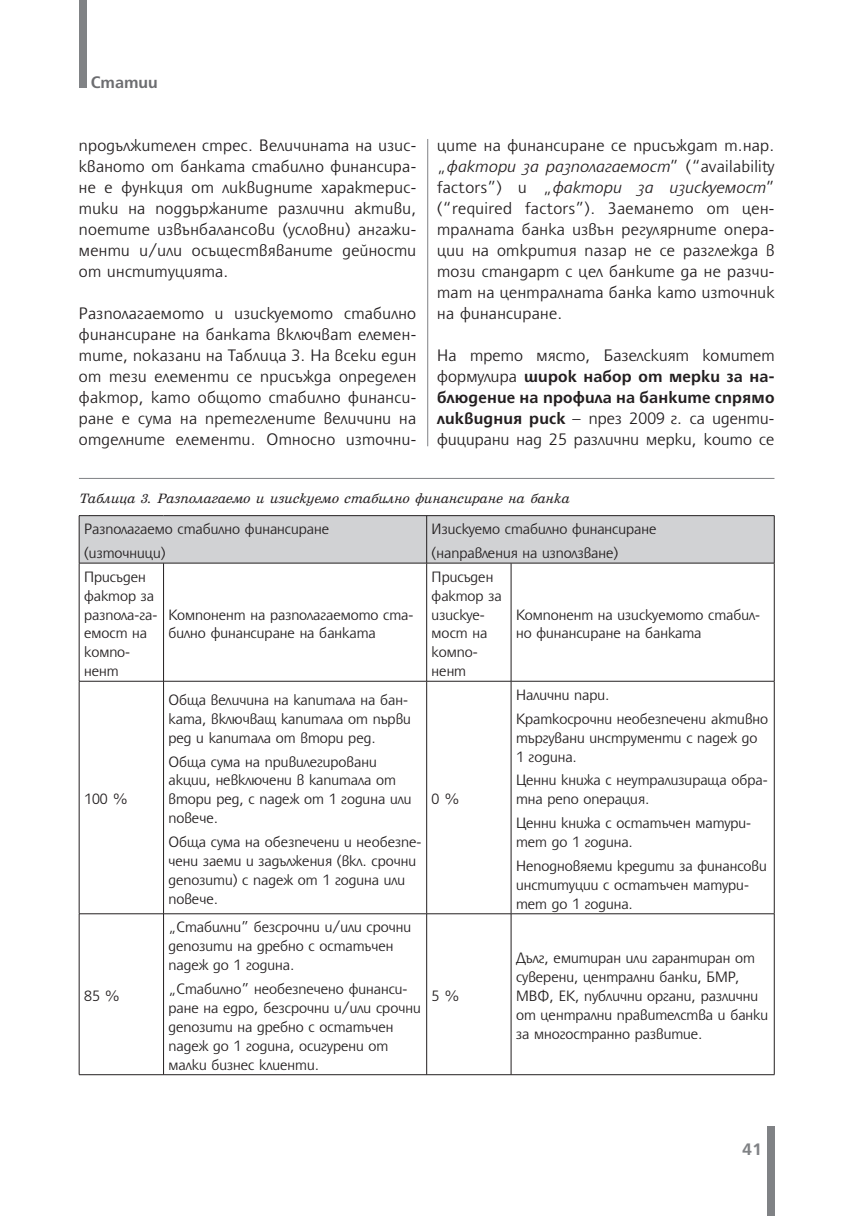
<style>
.page{position:relative;width:844px;height:1216px;background:#fff}
.page>*{position:absolute;margin:0;border:0;box-sizing:border-box;transform-origin:0 0}
.t1{font:17.5px/21px "Uni E Type CYR";letter-spacing:.02em;color:#231f20;text-align:justify}
.t2{font:700 17.5px "Uni E Type CYR";color:#6c6d70}
.t3{font:700 17.5px "Uni E Type CYR";color:#808285}
.t4{font:15.75px/18.9px "Uni E Type CYR";color:#231f20}
.t5{font:italic 14px "Sentry CYR";color:#231f20}
.s1{font-style:italic}
.s2{font-weight:700}
</style>
<div class="page">
<div style="left:80px;top:0;width:7px;height:88px;background:#808285"></div>
<div style="left:766px;top:1126px;width:8px;height:89px;background:#808285"></div>
<hr style="left:427px;top:139px;width:1px;height:307px;background:#808285">
<hr style="left:79px;top:478px;width:695px;height:1px;background:#808285">
<div style="left:80px;top:516px;width:693px;height:47px;background:#d1d2d4"></div>
<hr style="left:426px;top:516px;width:1px;height:47px;background:#231f20">
<hr style="left:79px;top:563px;width:347px;height:1px;background:#231f20">
<hr style="left:163px;top:563px;width:1px;height:118px;background:#231f20">
<hr style="left:426px;top:563px;width:85px;height:1px;background:#231f20">
<hr style="left:426px;top:563px;width:1px;height:118px;background:#231f20">
<hr style="left:511px;top:563px;width:263px;height:1px;background:#231f20">
<hr style="left:510px;top:563px;width:1px;height:118px;background:#231f20">
<hr style="left:79px;top:681px;width:347px;height:1px;background:#231f20">
<hr style="left:163px;top:681px;width:1px;height:232px;background:#231f20">
<hr style="left:426px;top:681px;width:85px;height:1px;background:#231f20">
<hr style="left:426px;top:681px;width:1px;height:232px;background:#231f20">
<hr style="left:511px;top:681px;width:263px;height:1px;background:#231f20">
<hr style="left:510px;top:681px;width:1px;height:232px;background:#231f20">
<hr style="left:79px;top:913px;width:347px;height:1px;background:#231f20">
<hr style="left:163px;top:914px;width:1px;height:160px;background:#231f20">
<hr style="left:426px;top:913px;width:85px;height:1px;background:#231f20">
<hr style="left:426px;top:914px;width:1px;height:160px;background:#231f20">
<hr style="left:511px;top:913px;width:263px;height:1px;background:#231f20">
<hr style="left:510px;top:914px;width:1px;height:160px;background:#231f20">
<hr style="left:79px;top:1074px;width:695px;height:1px;background:#231f20">
<hr style="left:79px;top:515px;width:84px;height:1px;background:#231f20">
<hr style="left:79px;top:516px;width:1px;height:47px;background:#231f20">
<hr style="left:163px;top:515px;width:611px;height:1px;background:#231f20">
<hr style="left:773px;top:516px;width:1px;height:47px;background:#231f20">
<hr style="left:79px;top:563px;width:1px;height:118px;background:#231f20">
<hr style="left:773px;top:563px;width:1px;height:118px;background:#231f20">
<hr style="left:79px;top:681px;width:1px;height:232px;background:#231f20">
<hr style="left:773px;top:681px;width:1px;height:232px;background:#231f20">
<hr style="left:79px;top:914px;width:1px;height:160px;background:#231f20">
<hr style="left:773px;top:914px;width:1px;height:160px;background:#231f20">
<p class="t2" style="left:91px;top:75px;width:69px">Статии</p>
<p class="t1" style="left:79px;top:136px;width:338px">продължителен стрес. Величината на изис&shy;кваното от банката стабилно финансира&shy;не е функция от ликвидните характерис&shy;тики на поддържаните различни активи, поетите извънбалансови (условни) ангажи&shy;менти и/или осъществяваните дейности от институцията.</p>
<p class="t1" style="left:79px;top:304px;width:338px">Разполагаемото и изисﬖемото стабилно финансиране на банката включват елемен&shy;тите, показани на Таблица 3. На всеки един от тези елементи се присъжда определен фактор, като общото стабилно финанси&shy;ране е сума на претеглените величини на отделните елементи. Относно източни-</p>
<p class="t1" style="left:437px;top:136px;width:338px">ците на финансиране се присъждат т.нар. „<span class="s1">фактори за разполагаемост</span>” (“availabili﬑ factors”) и „<span class="s1">фактори за изисﬖемост</span>” (“required factors”). Заемането от цен&shy;тралната банка извън регулярните опера&shy;ции на открития пазар не се разглежда в този стандарт с цел банките да не разчи&shy;тат на централната банка като източник на финансиране.</p>
<p class="t1" style="left:437px;top:346px;width:339px">На трето място, Базелският комитет формулира <span class="s2">широк набор от мерки за на&shy;блюдение на профила на банките спрямо ликвидния риск</span> – през 2009 г. са иденти&shy;фицирани над 25 различни мерки, които се</p>
<p class="t5" style="left:79px;top:493px;width:491px">Таблица 3. Разполагаемо и изискуемо стабилно финансиране на банка</p>
<p class="t4" style="left:84px;top:518px;width:246px;line-height:23.8px">Разполагаемо стабилно финансиране (източници)</p>
<p class="t4" style="left:431px;top:518px;width:226px;line-height:23.8px">Изисﬖемо стабилно финансиране (направления на използване)</p>
<p class="t4" style="left:84px;top:568px;width:75px">Присъден фактор за разпола-га&shy;емост на компо&shy;нент</p>
<p class="t4" style="left:431px;top:568px;width:71px">Присъден фактор за изисﬖе&shy;мост на компо&shy;нент</p>
<p class="t4" style="left:516px;top:606px;width:246px">Компонент на изисﬖемото стабил&shy;но финансиране на банката</p>
<p class="t4" style="left:168px;top:606px;width:246px">Компонент на разполагаемото ста&shy;билно финансиране на банката</p>
<p class="t4" style="left:84px;top:790px;width:46px">100 %</p>
<p class="t4" style="left:84px;top:987px;width:38px">85 %</p>
<p class="t4" style="left:168px;top:691px;width:244px">Обща величина на капитала на бан&shy;ката, включващ капитала от първи ред и капитала от втори ред.</p>
<p class="t4" style="left:168px;top:752px;width:244px">Обща сума на привилегировани акции, невключени в капитала от втори ред, с падеж от 1 година или повече.</p>
<p class="t4" style="left:168px;top:833px;width:254px">Обща сума на обезпечени и необезпе&shy;чени заеми и задължения (вкл. срочни депозити) с падеж от 1 година или повече.</p>
<p class="t4" style="left:431px;top:790px;width:30px">0 %</p>
<p class="t4" style="left:168px;top:918px;width:244px">„Стабилни” безсрочни и/или срочни депозити на дребно с остатъчен падеж до 1 година.</p>
<p class="t4" style="left:168px;top:980px;width:254px">„Стабилно” необезпечено финанси&shy;ране на едро, безсрочни и/или срочни депозити на дребно с остатъчен падеж до 1 година, осигурени от малки бизнес клиенти.</p>
<p class="t4" style="left:431px;top:987px;width:30px">5 %</p>
<p class="t4" style="left:516px;top:683px;width:253px;line-height:23.8px">Налични пари.<br>Краткосрочни необезпечени активно</p>
<p class="t4" style="left:516px;top:729px;width:243px">търгувани инструменти с падеж до<br>1 година.</p>
<p class="t4" style="left:516px;top:771px;width:253px">Ценни книжа с неутрализираща обра&shy;тна репо операция.</p>
<p class="t4" style="left:516px;top:814px;width:237px">Ценни книжа с остатъчен матури&shy;тет до 1 година.</p>
<p class="t4" style="left:516px;top:857px;width:252px">Неподновяеми кредити за финансови институции с остатъчен матури&shy;тет до 1 година.</p>
<p class="t4" style="left:516px;top:949px;width:253px">Дълг, емитиран или гарантиран от суверени, централни банки, БМР,<br>МВФ, ЕК, публични органи, различни от централни правителства и банки за многостранно развитие.</p>
<p class="t3" style="left:742px;top:1142px;width:21px">41</p>
</div>
